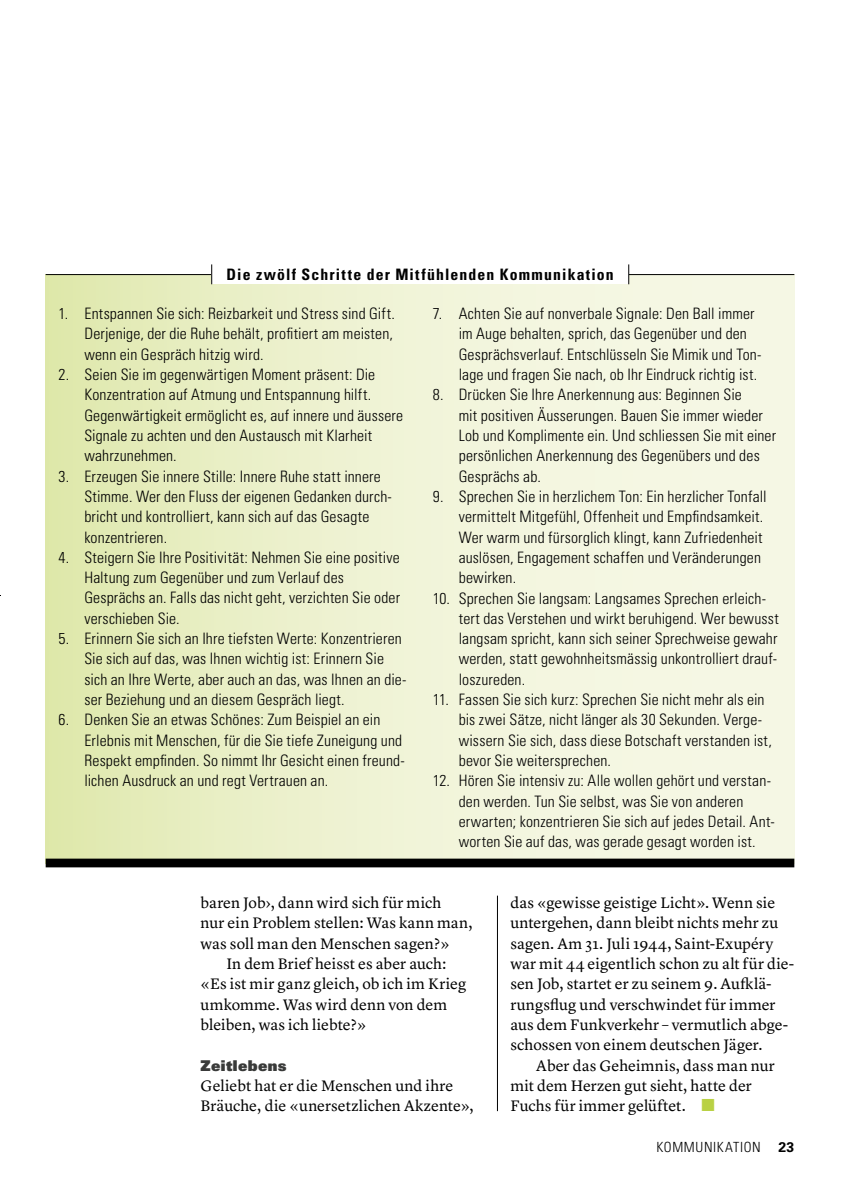
<style>
.page{position:relative;width:844px;height:1191px;background:#fff}
.page>*{position:absolute;margin:0;border:0;box-sizing:border-box;transform-origin:0 0}
.t1{font:300 condensed 15.75px/20.3px "Univers LT Std";letter-spacing:.01em;color:#000}
.t2{font:15.75px/20.3px "Lyon Text";color:#000}
.t3{font:700 condensed 15.75px "Univers LT Std";letter-spacing:.075em;color:#000}
.t4{font:14.88px "Univers LT Std X Black";letter-spacing:.025em;color:#393a39}
.t5{font:300 condensed 14px "Univers LT Std";letter-spacing:.045em;color:#000}
.t6{font:700 14px "Univers LT Std";color:#000}
.s1{color:#b9d144}
</style>
<div class="page">
<hr style="left:497px;top:895px;width:1px;height:216px;background:#000">
<div style="left:46px;top:274px;width:748px;height:589px;background:linear-gradient(to right,#e3ebb6,#fafaef)"></div>
<hr style="left:46px;top:274px;width:748px;height:1px;background:#000">
<div style="left:46px;top:858px;width:748px;height:9px;background:#000"></div>
<div style="left:212px;top:264px;width:416px;height:20px;background:#fff"></div>
<svg style="left:211px;top:264px;width:1px;height:20px"></svg>
<svg style="left:628px;top:264px;width:1px;height:20px"></svg>
<p class="t3" style="left:226px;top:265px;width:388px">Die zwölf Schritte der Mitfühlenden Kommunikation</p>
<p class="t1" style="left:84px;top:303px;width:312px;text-indent:-26px">1. Entspannen Sie sich: Reizbarkeit und Stress sind Gift.<br>Derjenige, der die Ruhe behält, profitiert am meisten, wenn ein Gespräch hitzig wird.</p>
<p class="t1" style="left:84px;top:364px;width:320px;text-indent:-26px">2. Seien Sie im gegenwärtigen Moment präsent: Die Konzentration auf Atmung und Entspannung hilft.<br>Gegenwärtigkeit ermöglicht es, auf innere und äussere Signale zu achten und den Austausch mit Klarheit wahrzunehmen.</p>
<p class="t1" style="left:84px;top:466px;width:309px;text-indent:-26px">3. Erzeugen Sie innere Stille: Innere Ruhe statt innere Stimme. Wer den Fluss der eigenen Gedanken durch&shy;bricht und kontrolliert, kann sich auf das Gesagte konzentrieren.</p>
<p class="t1" style="left:84px;top:547px;width:317px;text-indent:-26px">4. Steigern Sie Ihre Positivität: Nehmen Sie eine positive Haltung zum Gegenüber und zum Verlauf des Gesprächs an. Falls das nicht geht, verzichten Sie oder verschieben Sie.</p>
<p class="t1" style="left:84px;top:628px;width:323px;text-indent:-26px">5. Erinnern Sie sich an Ihre tiefsten Werte: Konzentrieren Sie sich auf das, was Ihnen wichtig ist: Erinnern Sie sich an Ihre Werte, aber auch an das, was Ihnen an die&shy;ser Beziehung und an diesem Gespräch liegt.</p>
<p class="t1" style="left:84px;top:709px;width:322px;text-indent:-26px">6. Denken Sie an etwas Schönes: Zum Beispiel an ein Erlebnis mit Menschen, für die Sie tiefe Zuneigung und Respekt empfinden. So nimmt Ihr Gesicht einen freund&shy;lichen Ausdruck an und regt Vertrauen an.</p>
<p class="t1" style="left:458px;top:303px;width:304px;text-indent:-26px">7. Achten Sie auf nonverbale Signale: Den Ball immer im Auge behalten, sprich, das Gegenüber und den Gesprächsverlauf. Entschlüsseln Sie Mimik und Ton&shy;lage und fragen Sie nach, ob Ihr Eindruck richtig ist.</p>
<p class="t1" style="left:458px;top:385px;width:319px;text-indent:-26px">8. Drücken Sie Ihre Anerkennung aus: Beginnen Sie<br>mit positiven Äusserungen. Bauen Sie immer wieder Lob und Komplimente ein. Und schliessen Sie mit einer persönlichen Anerkennung des Gegenübers und des Gesprächs ab.</p>
<p class="t1" style="left:458px;top:486px;width:309px;text-indent:-26px">9. Sprechen Sie in herzlichem Ton: Ein herzlicher Tonfall vermittelt Mitgefühl, Offenheit und Empfindsamkeit.<br>Wer warm und fürsorglich klingt, kann Zufriedenheit auslösen, Engagement schaffen und Veränderungen bewirken.</p>
<p class="t1" style="left:458px;top:588px;width:321px;text-indent:-26px">10. Sprechen Sie langsam: Langsames Sprechen erleich&shy;tert das Verstehen und wirkt beruhigend. Wer bewusst langsam spricht, kann sich seiner Sprechweise gewahr werden, statt gewohnheitsmässig unkontrolliert drauf&shy;loszureden.</p>
<p class="t1" style="left:458px;top:689px;width:314px;text-indent:-26px">11. Fassen Sie sich kurz: Sprechen Sie nicht mehr als ein bis zwei Sätze, nicht länger als 30 Sekunden. Verge&shy;wissern Sie sich, dass diese Botschaft verstanden ist, bevor Sie weitersprechen.</p>
<p class="t1" style="left:458px;top:770px;width:317px;text-indent:-26px">12. Hören Sie intensiv zu: Alle wollen gehört und verstan&shy;den werden. Tun Sie selbst, was Sie von anderen erwarten; konzentrieren Sie sich auf jedes Detail. Ant&shy;worten Sie auf das, was gerade gesagt worden ist.</p>
<p class="t2" style="left:200px;top:891px;width:242px">baren Job›, dann wird sich für mich</p>
<p class="t2" style="left:200px;top:911px;width:273px">nur ein Problem stellen: Was kann man,</p>
<p class="t2" style="left:200px;top:932px;width:251px">was soll man den Menschen sagen?»</p>
<p class="t2" style="left:226px;top:952px;width:221px">In dem Brief heisst es aber auch:</p>
<p class="t2" style="left:200px;top:972px;width:267px">«Es ist mir ganz gleich, ob ich im Krieg</p>
<p class="t2" style="left:200px;top:993px;width:248px">umkomme. Was wird denn von dem</p>
<p class="t2" style="left:200px;top:1013px;width:167px">bleiben, was ich liebte?»</p>
<p class="t4" style="left:200px;top:1055px;width:88px">Zeitlebens</p>
<p class="t2" style="left:200px;top:1074px;width:275px">Geliebt hat er die Menschen und ihre<br>Bräuche, die «unersetzlichen Akzente»,</p>
<p class="t2" style="left:510px;top:891px;width:285px">das «gewisse geistige Licht». Wenn sie untergehen, dann bleibt nichts mehr zu sagen. Am 31. Juli 1944, Saint-Exupéry war mit 44 eigentlich schon zu alt für die&shy;sen Job, startet er zu seinem 9. Aufklä&shy;rungsflug und verschwindet für immer aus dem Funkverkehr – vermutlich abge&shy;schossen von einem deutschen Jäger.</p>
<p class="t2" style="left:510px;top:1053px;width:266px;text-indent:26px">Aber das Geheimnis, dass man nur mit dem Herzen gut sieht, hatte der<br>Fuchs für immer gelüftet. <span class="s1">■</span></p>
<p class="t5" style="left:656px;top:1138px;width:106px">KOMMUNIKATION</p>
<p class="t6" style="left:778px;top:1138px;width:17px">23</p>
</div>
